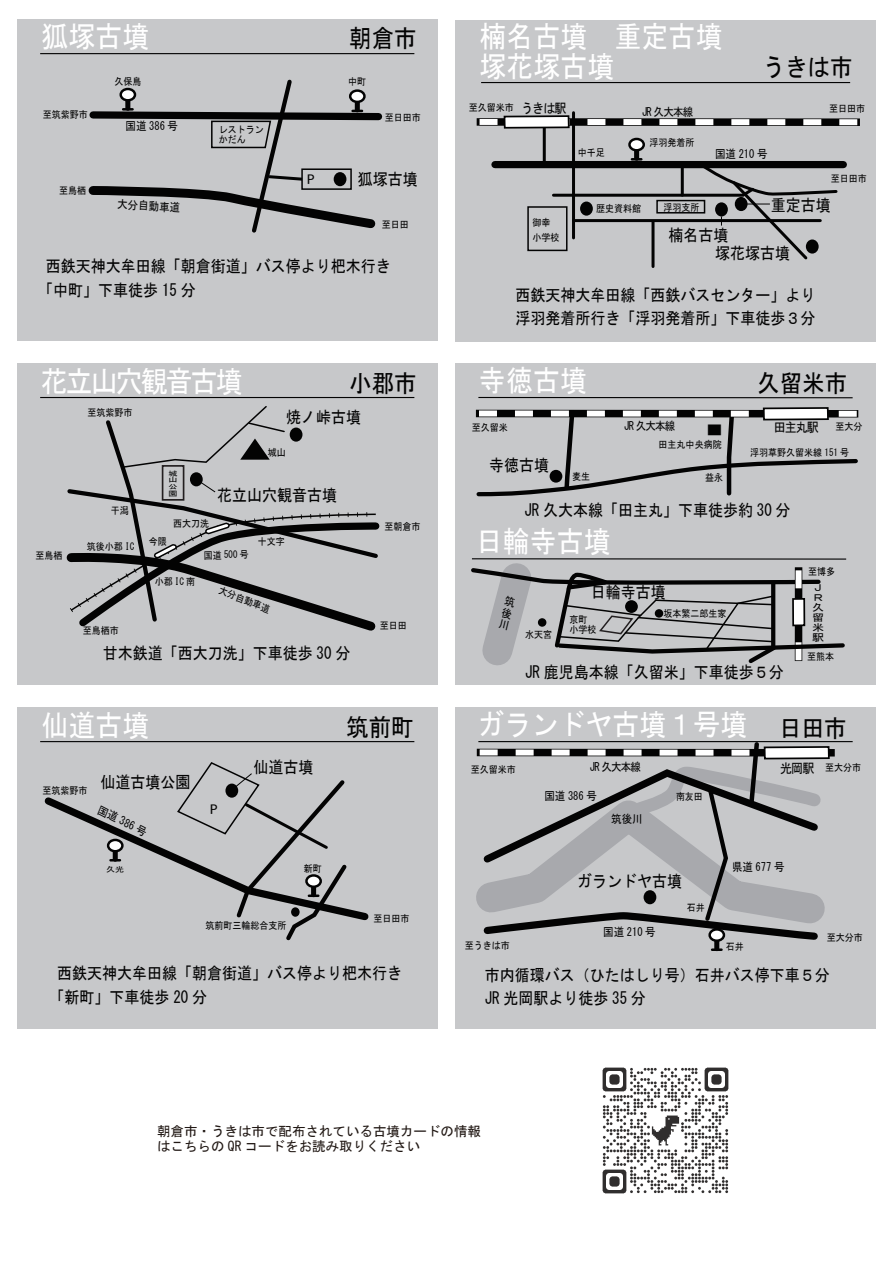
<style>
.page{position:relative;width:893px;height:1263px;background:#fff}
.page>*{position:absolute;margin:0;border:0;box-sizing:border-box;transform-origin:0 0}
.t1{font:29.85px/29.8px "MS Gothic";color:#fff;scale:.91 1}
.t2{font:29.85px "MS Gothic";letter-spacing:-.075em;color:#fff;scale:.91 1}
.t3{font:24.9px "MS Gothic";color:#030303;scale:.91 1}
.t4{font:16.5px/23.2px "MS Gothic";color:#030303;scale:.91 1}
.t5{font:14.85px "MS Gothic";color:#030303;scale:1.21 1}
.t6{font:13.5px/15px "MS Gothic";color:#211814}
.t7{font:13.2px "MS Gothic";letter-spacing:-.075em;color:#030303;scale:.91 1}
.t8{font:12.45px "MS Gothic";color:#030303;scale:1.21 1}
.t9{font:11.55px "MS Gothic";color:#030303;scale:.91 1}
.t10{font:11.4px "MS Gothic";color:#030303;scale:.94 1}
.t11{font:9.9px/10.5px "MS Gothic";color:#030303;scale:.91 1}
.t12{font:9.9px "MS Gothic";color:#030303;scale:.92 1}
.t13{font:9.9px/9.9px "MS Gothic";color:#030303;scale:1.21 1}
.t14{font:9.9px "MS Gothic";color:#030303;scale:.9 1}
.t15{font:7.5px "MS Gothic";color:#030303;scale:1.21 1}
.t16{font:6.75px/6.8px "MS Gothic";color:#030303;text-align:justify;scale:1.34 1}
.s1{font-size:13.2px}
.s2{font-size:24.9px;color:#030303}
</style>
<div class="page">
<div style="left:17px;top:20px;width:421px;height:321px;background:#c7c8ca"></div>
<div style="left:17px;top:364px;width:421px;height:321px;background:#c7c8ca"></div>
<div style="left:17px;top:707px;width:421px;height:322px;background:#c7c8ca"></div>
<div style="left:455px;top:20px;width:421px;height:321px;background:#c7c8ca"></div>
<div style="left:455px;top:364px;width:421px;height:321px;background:#c7c8ca"></div>
<div style="left:455px;top:707px;width:421px;height:322px;background:#c7c8ca"></div>
<hr style="left:40px;top:741px;width:374px;height:1px;background:#030303">
<hr style="left:40px;top:53px;width:374px;height:1px;background:#030303">
<hr style="left:481px;top:82px;width:369px;height:1px;background:#030303">
<hr style="left:478px;top:397px;width:375px;height:1px;background:#030303">
<hr style="left:40px;top:397px;width:374px;height:1px;background:#030303">
<hr style="left:478px;top:741px;width:375px;height:1px;background:#030303">
<svg style="left:44px;top:762px;width:325px;height:179px"></svg>
<svg style="left:66px;top:406px;width:314px;height:225px"></svg>
<svg style="left:88px;top:79px;width:295px;height:154px"></svg>
<svg style="left:477px;top:118px;width:383px;height:8px"></svg>
<svg style="left:480px;top:119px;width:380px;height:6px;background:#838383"></svg>
<div style="left:504px;top:116px;width:65px;height:12px;background:#fff"></div>
<div style="left:504px;top:115px;width:66px;height:14px;border:2px solid #030303"></div>
<hr style="left:543px;top:128px;width:3px;height:37px;background:#030303">
<div style="left:495px;top:161px;width:348px;height:7px;background:#030303"></div>
<hr style="left:572px;top:113px;width:3px;height:125px;background:#030303">
<hr style="left:651px;top:221px;width:3px;height:45px;background:#030303">
<div style="left:527px;top:206px;width:40px;height:45px;border:2px solid #030303"></div>
<div style="left:634px;top:147px;width:5px;height:11px;background:#030303"></div>
<svg style="left:629px;top:139px;width:15px;height:11px"></svg>
<div style="left:628px;top:138px;width:17px;height:13px;border:2px solid #030303;border-radius:50%"></div>
<svg style="left:550px;top:158px;width:289px;height:104px"></svg>
<svg style="left:478px;top:741px;width:360px;height:210px"></svg>
<img style="left:602px;top:1067px;width:127px;height:127px">
<svg style="left:475px;top:410px;width:384px;height:87px"></svg>
<div style="left:764px;top:408px;width:64px;height:12px;background:#fff"></div>
<div style="left:763px;top:407px;width:66px;height:13px;border:2px solid #030303"></div>
<svg style="left:471px;top:558px;width:376px;height:107px"></svg>
<h1 class="t1" style="left:41px;top:22px;width:120px">狐塚古墳</h1>
<h2 class="t3" style="left:349px;top:26px;width:76px">朝倉市</h2>
<p class="t11" style="left:114px;top:76px;width:31px">久保鳥</p>
<p class="t11" style="left:348px;top:76px;width:21px">中町</p>
<p class="t11" style="left:43px;top:109px;width:51px">至筑紫野市</p>
<p class="t11" style="left:385px;top:112px;width:41px">至日田市</p>
<p class="t9" style="left:126px;top:120px;width:59px">国道 386 号</p>
<p class="t11" style="left:219px;top:125px;width:51px;line-height:9.9px">レストランかだん</p>
<p class="t11" style="left:59px;top:186px;width:31px">至鳥栖</p>
<p class="t9" style="left:118px;top:198px;width:71px;rotate:3deg">大分自動車道</p>
<p class="t8" style="left:307px;top:173px;width:8px">P</p>
<p class="t4" style="left:358px;top:167px;width:67px">狐塚古墳</p>
<p class="t11" style="left:382px;top:219px;width:31px">至日田</p>
<p class="t4" style="left:38px;top:255px;width:389px;text-indent:7px">西鉄天神大牟田線「朝倉街道」バス停より杷木行き「中町」下車徒歩 15 分</p>
<h1 class="t2" style="left:41px;top:366px;width:223px">花立山穴観音古墳</h1>
<p class="t11" style="left:87px;top:407px;width:51px">至筑紫野市</p>
<h2 class="t3" style="left:349px;top:370px;width:76px">小郡市</h2>
<p class="t4" style="left:286px;top:406px;width:84px">焼ノ峠古墳</p>
<p class="t11" style="left:268px;top:447px;width:21px">城山</p>
<p class="t11" style="left:36px;top:550px;width:31px">至鳥栖</p>
<p class="t11" style="left:111px;top:505px;width:21px">干潟</p>
<p class="t11" style="left:87px;top:542px;width:53px">筑後小郡 IC</p>
<p class="t11" style="left:83px;top:625px;width:41px">至鳥栖市</p>
<p class="t16" style="left:169px;top:470px;width:8px">城山公園</p>
<p class="t11" style="left:173px;top:518px;width:41px">西大刀洗</p>
<p class="t4" style="left:217px;top:483px;width:133px">花立山穴観音古墳</p>
<p class="t11" style="left:149px;top:536px;width:21px">今隈</p>
<p class="t11" style="left:258px;top:536px;width:31px">十文字</p>
<p class="t11" style="left:155px;top:576px;width:46px">小郡 IC 南</p>
<p class="t11" style="left:204px;top:550px;width:51px;rotate:-1deg">国道 500 号</p>
<p class="t12" style="left:221px;top:585px;width:61px;rotate:21deg">大分自動車道</p>
<p class="t4" style="left:103px;top:642px;width:273px">甘木鉄道「西大刀洗」下車徒歩 30 分</p>
<p class="t11" style="left:385px;top:521px;width:41px">至朝倉市</p>
<p class="t11" style="left:380px;top:620px;width:31px">至日田</p>
<h1 class="t1" style="left:41px;top:710px;width:120px">仙道古墳</h1>
<p class="t11" style="left:43px;top:785px;width:51px">至筑紫野市</p>
<p class="t4" style="left:101px;top:770px;width:100px">仙道古墳公園</p>
<p class="t10" style="left:101px;top:804px;width:58px;rotate:27deg">国道 386 号</p>
<p class="t15" style="left:106px;top:866px;width:16px">久光</p>
<p class="t8" style="left:210px;top:804px;width:8px">P</p>
<p class="t4" style="left:254px;top:755px;width:67px">仙道古墳</p>
<p class="t11" style="left:304px;top:863px;width:21px">新町</p>
<p class="t11" style="left:206px;top:920px;width:91px">筑前町三輪総合支所</p>
<h2 class="t3" style="left:346px;top:715px;width:76px">筑前町</h2>
<p class="t11" style="left:374px;top:913px;width:41px">至日田市</p>
<p class="t4" style="left:50px;top:962px;width:389px;text-indent:7px">西鉄天神大牟田線「朝倉街道」バス停より杷木行き「新町」下車徒歩 20 分</p>
<h1 class="t1" style="left:480px;top:21px;width:269px">楠名古墳　重定古墳塚花塚古墳</h1>
<h2 class="t3" style="left:762px;top:54px;width:100px">うきは市</h2>
<p class="t11" style="left:469px;top:103px;width:109px">至久留米市 <span class="s1">うきは駅</span></p>
<p class="t9" style="left:642px;top:106px;width:58px">JR 久大本線</p>
<p class="t11" style="left:829px;top:103px;width:41px">至日田市</p>
<p class="t11" style="left:532px;top:215px;width:31px;line-height:14.9px">御幸小学校</p>
<p class="t11" style="left:649px;top:137px;width:51px">浮羽発着所</p>
<p class="t11" style="left:578px;top:147px;width:31px">中千足</p>
<p class="t9" style="left:715px;top:148px;width:59px">国道 210 号</p>
<p class="t11" style="left:831px;top:174px;width:41px">至日田市</p>
<p class="t4" style="left:771px;top:194px;width:67px">重定古墳</p>
<p class="t4" style="left:715px;top:226px;width:84px;line-height:18px;text-indent:-47px">楠名古墳<br>塚花塚古墳</p>
<p class="t11" style="left:596px;top:203px;width:51px">歴史資料館</p>
<p class="t11" style="left:663px;top:202px;width:41px">浮羽支所</p>
<p class="t4" style="left:515px;top:283px;width:331px">西鉄天神大牟田線「西鉄バスセンター」より浮羽発着所行き「浮羽発着所」下車徒歩３分</p>
<h1 class="t1" style="left:479px;top:365px;width:120px">寺徳古墳</h1>
<h2 class="t3" style="left:757px;top:371px;width:100px">久留米市</h2>
<p class="t9" style="left:624px;top:420px;width:58px">JR 久大本線</p>
<p class="t11" style="left:472px;top:423px;width:41px">至久留米</p>
<p class="t7" style="left:774px;top:421px;width:99px">田主丸駅 <sup>至大分</sup></p>
<p class="t11" style="left:750px;top:447px;width:110px">浮羽草野久留米線 151 号</p>
<p class="t5" style="left:706px;top:423px;width:16px">■</p>
<p class="t11" style="left:659px;top:439px;width:71px">田主丸中央病院</p>
<p class="t4" style="left:489px;top:453px;width:67px">寺徳古墳</p>
<p class="t11" style="left:572px;top:471px;width:21px">麦生</p>
<p class="t11" style="left:705px;top:472px;width:21px">益永</p>
<p class="t4" style="left:524px;top:499px;width:294px">JR 久大本線「田主丸」下車徒歩約 30 分</p>
<h1 class="t1" style="left:476px;top:526px;width:150px">日輪寺古墳</h1>
<p class="t11" style="left:525px;top:629px;width:31px">水天宮</p>
<p class="t4" style="left:591px;top:581px;width:84px">日輪寺古墳</p>
<p class="t11" style="left:569px;top:614px;width:31px">京町小学校</p>
<p class="t11" style="left:663px;top:608px;width:71px">坂本繁二郎生家</p>
<p class="t4" style="left:525px;top:660px;width:286px">JR 鹿児島本線「久留米」下車徒歩５分</p>
<p class="t11" style="left:808px;top:566px;width:31px">至博多</p>
<p class="t13" style="left:812px;top:582px;width:11px">Ｊ<br>Ｒ久留米駅</p>
<p class="t11" style="left:807px;top:651px;width:31px">至熊本</p>
<h1 class="t1" style="left:478px;top:710px;width:407px">ガランドヤ古墳１号墳 <span class="s2">日田市</span></h1>
<p class="t11" style="left:471px;top:764px;width:51px">至久留米市</p>
<p class="t11" style="left:465px;top:940px;width:51px">至うきは市</p>
<p class="t9" style="left:590px;top:761px;width:58px">JR 久大本線</p>
<p class="t11" style="left:825px;top:762px;width:41px">至大分市</p>
<p class="t7" style="left:780px;top:762px;width:39px">光岡駅</p>
<p class="t9" style="left:544px;top:790px;width:59px">国道 386 号</p>
<p class="t9" style="left:611px;top:813px;width:36px">筑後川</p>
<p class="t14" style="left:676px;top:791px;width:31px">南友田</p>
<p class="t4" style="left:577px;top:870px;width:117px">ガランドヤ古墳</p>
<p class="t9" style="left:603px;top:926px;width:59px">国道 210 号</p>
<p class="t11" style="left:687px;top:902px;width:21px">石井</p>
<p class="t9" style="left:732px;top:861px;width:59px">県道 677 号</p>
<p class="t11" style="left:726px;top:941px;width:21px">石井</p>
<p class="t11" style="left:827px;top:932px;width:41px">至大分市</p>
<p class="t4" style="left:485px;top:964px;width:381px">市内循環バス（ひたはしり号）石井バス停下車５分<br>JR 光岡駅より徒歩 35 分</p>
<p class="t6" style="left:157px;top:1124px;width:326px">朝倉市・うきは市で配布されている古墳カードの情報はこちらの QR コードをお読み取りください</p>
</div>
